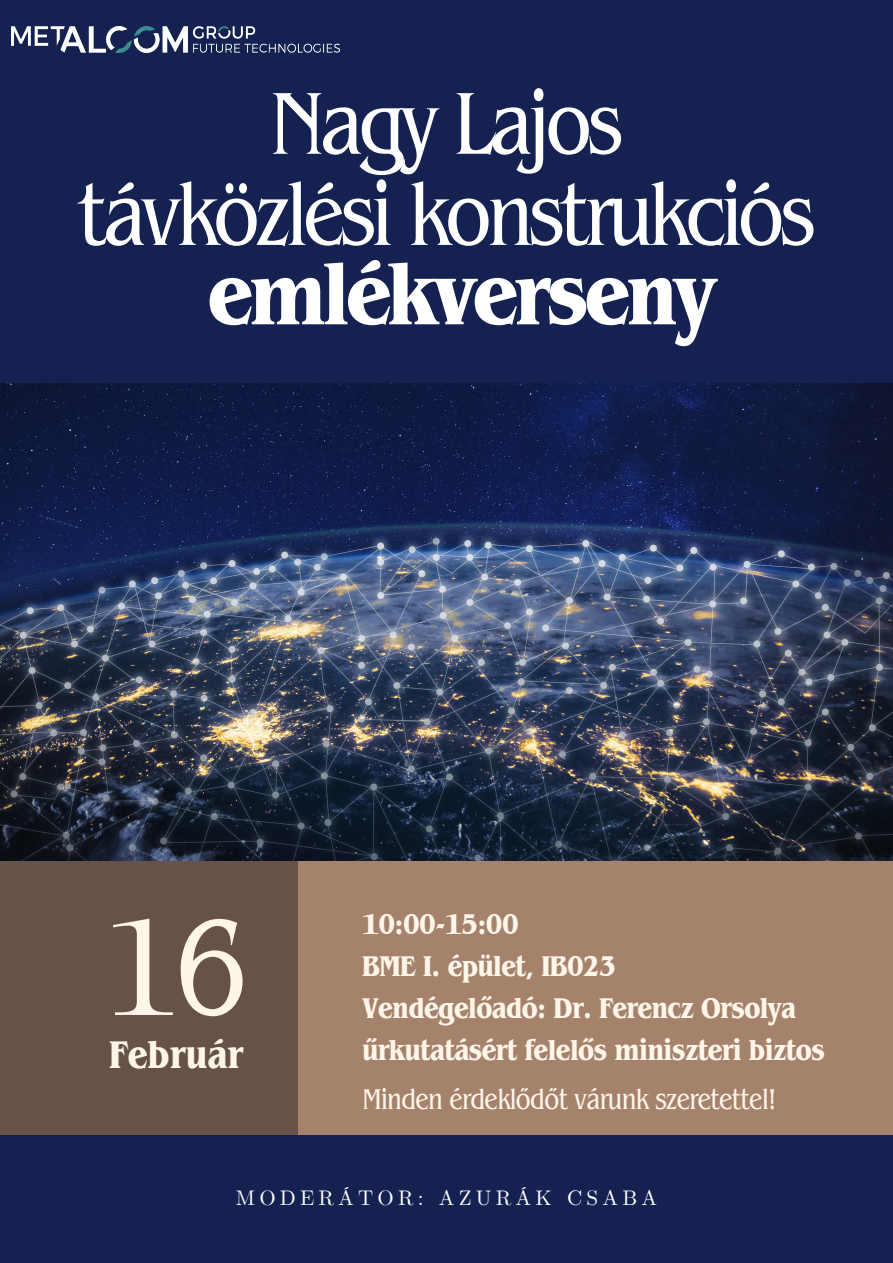
<style>
.page{position:relative;width:893px;height:1263px;background:#142151}
.page>*{position:absolute;margin:0;border:0;box-sizing:border-box;transform-origin:0 0}
.t1{font:condensed 144px "Benguiat Pro ITC";color:#fff5e9}
.t2{font:condensed 92.25px/91.1px "Benguiat Pro ITC";letter-spacing:-.06em;color:#fff;text-align:center}
.t3{font:700 condensed 92.25px "Benguiat Pro ITC";letter-spacing:-.04em;color:#fff}
.t4{font:700 condensed 40.5px "Benguiat Pro ITC";color:#fff5e9}
.t5{font:700 condensed 30px/42.2px "Benguiat Pro ITC";letter-spacing:-.02em;color:#fff5e9}
.t6{font:condensed 30px "Benguiat Pro ITC";letter-spacing:-.04em;color:#fff5e9}
.t7{font:21px "CMU Serif";letter-spacing:.2em;color:#fff}
</style>
<div class="page">
<div style="left:0;top:858px;width:301px;height:277px;background:#67524a"></div>
<div style="left:299px;top:858px;width:594px;height:277px;background:#a5826c"></div>
<img style="left:0;top:384px;width:893px;height:476px">
<img style="left:12px;top:27px;width:328px;height:26px">
<p class="t2" style="left:77px;top:91px;width:740px">Nagy Lajos<br>távközlési konstrukciós</p>
<h1 class="t3" style="left:208px;top:262px;width:510px">emlékverseny</h1>
<p class="t1" style="left:103px;top:915px;width:147px">16</p>
<h3 class="t4" style="left:109px;top:1041px;width:135px">Február</h3>
<h4 class="t5" style="left:362px;top:907px;width:464px">10:00-15:00<br>BME I. épület, IB023<br>Vendégelőadó: Dr. Ferencz Orsolya űrkutatásért felelős miniszteri biztos</h4>
<p class="t6" style="left:362px;top:1088px;width:416px">Minden érdeklődőt várunk szeretettel!</p>
<h5 class="t7" style="left:236px;top:1185px;width:423px">MODERÁTOR: AZURÁK CSABA</h5>
</div>
